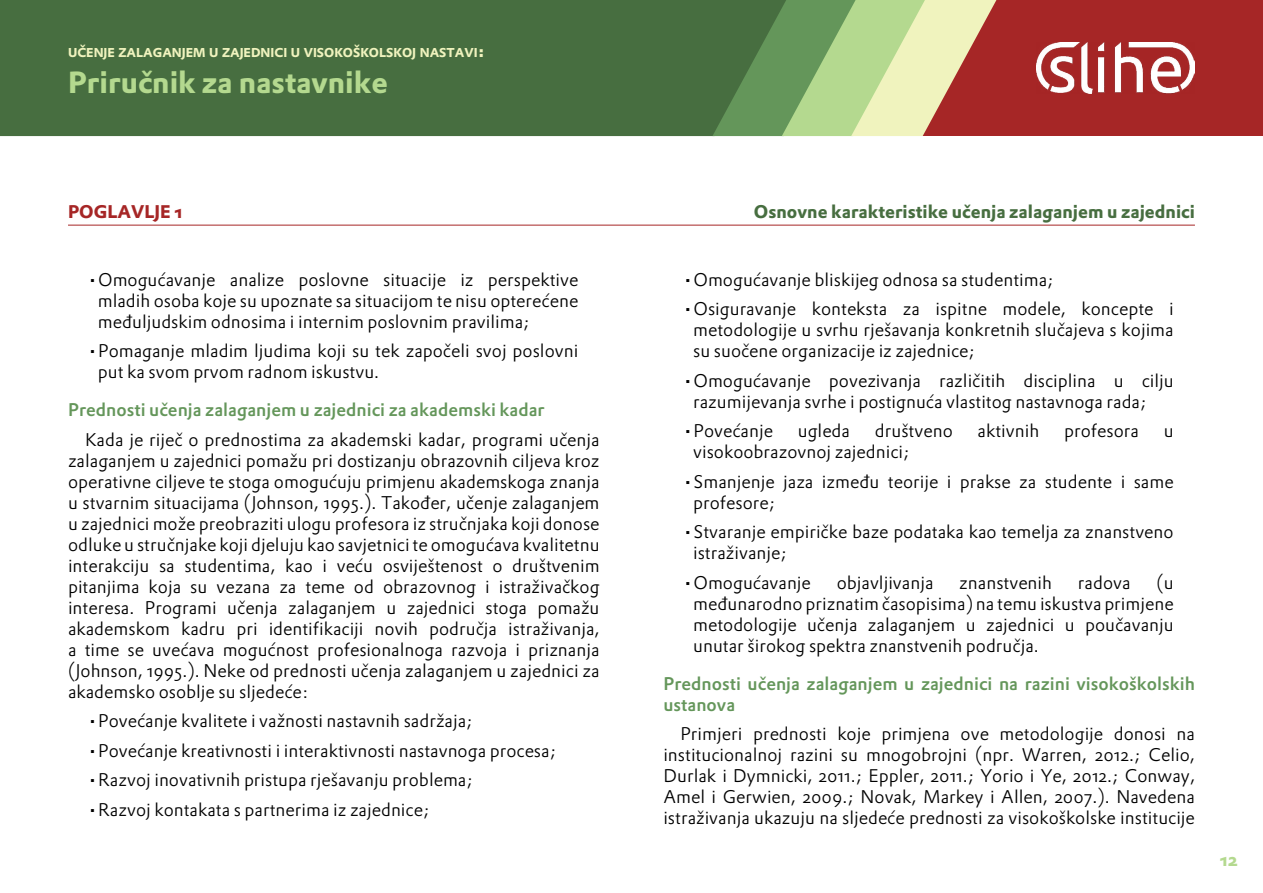
<style>
.page{position:relative;width:1263px;height:893px;background:#fff}
.page>*{position:absolute;margin:0;border:0;box-sizing:border-box;transform-origin:0 0}
.t1{font:700 30px "DTL Prokyon ST";color:#b4d98f}
.t2{font:18px/21px "DTL Prokyon ST Light";color:#000;text-align:justify}
.t3{font:18px/21px "DTL Prokyon ST Medium";color:#64965a}
.t4{font:700 18px "DTL Prokyon ST";color:#476e40}
.t5{font:700 18px "DTL Prokyon ST";color:#a62626}
.t6{font:700 18px "DTL Prokyon ST";color:#b4d98f}
.t7{font:700 12.6px "DTL Prokyon ST";color:#f0f3be}
.s1{font-size:18px}
</style>
<div class="page">
<div style="left:0;top:0;width:1263px;height:136px;background:#a62626"></div>
<div style="left:0;top:0;width:712px;height:136px;background:#476e40"></div>
<svg style="left:712px;top:0;width:285px;height:136px"></svg>
<img style="left:1036px;top:42px;width:159px;height:52px">
<hr style="left:68px;top:225px;width:1127px;height:1px;background:#a62626">
<p class="t7" style="left:68px;top:44px;width:418px">UČENJE ZALAGANJEM U ZAJEDNICI U VISOKOŠKOLSKOJ NASTAVI<span class="s1">:</span></p>
<h1 class="t1" style="left:68px;top:62px;width:321px">Priručnik za nastavnike</h1>
<p class="t5" style="left:68px;top:199px;width:116px">POGLAVLJE 1</p>
<p class="t4" style="left:754px;top:199px;width:442px">Osnovne karakteristike učenja zalaganjem u zajednici</p>
<p class="t2" style="left:98px;top:268px;width:482px;text-indent:-11px">•Omogućavanje analize poslovne situacije iz perspektive mladih osoba koje su upoznate sa situacijom te nisu opterećene međuljudskim odnosima i internim poslovnim pravilima;</p>
<p class="t2" style="left:98px;top:340px;width:482px;text-indent:-11px">•Pomaganje mladim ljudima koji su tek započeli svoj poslovni put ka svom prvom radnom iskustvu.</p>
<p class="t3" style="left:68px;top:399px;width:478px">Prednosti učenja zalaganjem u zajednici za akademski kadar</p>
<p class="t2" style="left:68px;top:428px;width:533px;text-indent:17px">Kada je riječ o prednostima za akademski kadar, programi učenja zalaganjem u zajednici pomažu pri dostizanju obrazovnih ciljeva kroz operativne ciljeve te stoga omogućuju primjenu akademskoga znanja u stvarnim situacijama (Johnson, 1995.). Također, učenje zalaganjem u zajednici može preobraziti ulogu profesora iz stručnjaka koji donose odluke u stručnjake koji djeluju kao savjetnici te omogućava kvalitetnu interakciju sa studentima, kao i veću osviještenost o društvenim pitanjima koja su vezana za teme od obrazovnog i istraživačkog interesa. Programi učenja zalaganjem u zajednici stoga pomažu akademskom kadru pri identifikaciji novih područja istraživanja, a time se uvećava mogućnost profesionalnoga razvoja i priznanja (Johnson, 1995.). Neke od prednosti učenja zalaganjem u zajednici za akademsko osoblje su sljedeće:</p>
<p class="t2" style="left:87px;top:710px;width:387px">•Povećanje kvalitete i važnosti nastavnih sadržaja;</p>
<p class="t2" style="left:87px;top:740px;width:471px">•Povećanje kreativnosti i interaktivnosti nastavnoga procesa;</p>
<p class="t2" style="left:87px;top:769px;width:387px">•Razvoj inovativnih pristupa rješavanju problema;</p>
<p class="t2" style="left:87px;top:799px;width:344px">•Razvoj kontakata s partnerima iz zajednice;</p>
<p class="t2" style="left:682px;top:269px;width:373px">•Omogućavanje bliskijeg odnosa sa studentima;</p>
<p class="t2" style="left:693px;top:298px;width:482px;text-indent:-11px">•Osiguravanje konteksta za ispitne modele, koncepte i metodologije u svrhu rješavanja konkretnih slučajeva s kojima su suočene organizacije iz zajednice;</p>
<p class="t2" style="left:693px;top:370px;width:482px;text-indent:-11px">•Omogućavanje povezivanja različitih disciplina u cilju razumijevanja svrhe i postignuća vlastitog nastavnoga rada;</p>
<p class="t2" style="left:682px;top:420px;width:92px">•Povećanje</p>
<p class="t2" style="left:798px;top:420px;width:54px">ugleda</p>
<p class="t2" style="left:875px;top:420px;width:79px">društveno</p>
<p class="t2" style="left:978px;top:420px;width:63px">aktivnih</p>
<p class="t2" style="left:1064px;top:420px;width:76px">profesora</p>
<p class="t2" style="left:1164px;top:420px;width:11px">u</p>
<p class="t2" style="left:693px;top:441px;width:218px">visokoobrazovnoj zajednici;</p>
<p class="t2" style="left:693px;top:471px;width:482px;text-indent:-11px">•Smanjenje jaza između teorije i prakse za studente i same profesore;</p>
<p class="t2" style="left:693px;top:521px;width:482px;text-indent:-11px">•Stvaranje empiričke baze podataka kao temelja za znanstveno istraživanje;</p>
<p class="t2" style="left:682px;top:572px;width:130px">•Omogućavanje</p>
<p class="t2" style="left:837px;top:572px;width:98px">objavljivanja</p>
<p class="t2" style="left:959px;top:572px;width:94px">znanstvenih</p>
<p class="t2" style="left:1078px;top:572px;width:54px">radova</p>
<p class="t2" style="left:693px;top:572px;width:482px;text-indent:463px">(u međunarodno priznatim časopisima) na temu iskustva primjene metodologije učenja zalaganjem u zajednici u poučavanju unutar širokog spektra znanstvenih područja.</p>
<p class="t3" style="left:663px;top:673px;width:533px">Prednosti učenja zalaganjem u zajednici na razini visokoškolskih ustanova</p>
<p class="t2" style="left:663px;top:723px;width:533px;text-indent:17px">Primjeri prednosti koje primjena ove metodologije donosi na institucionalnoj razini su mnogobrojni (npr. Warren, 2012.; Celio, Durlak i Dymnicki, 2011.; Eppler, 2011.; Yorio i Ye, 2012.; Conway, Amel i Gerwien, 2009.; Novak, Markey i Allen, 2007.). Navedena istraživanja ukazuju na sljedeće prednosti za visokoškolske institucije</p>
<p class="t6" style="left:1220px;top:847px;width:19px">12</p>
</div>
